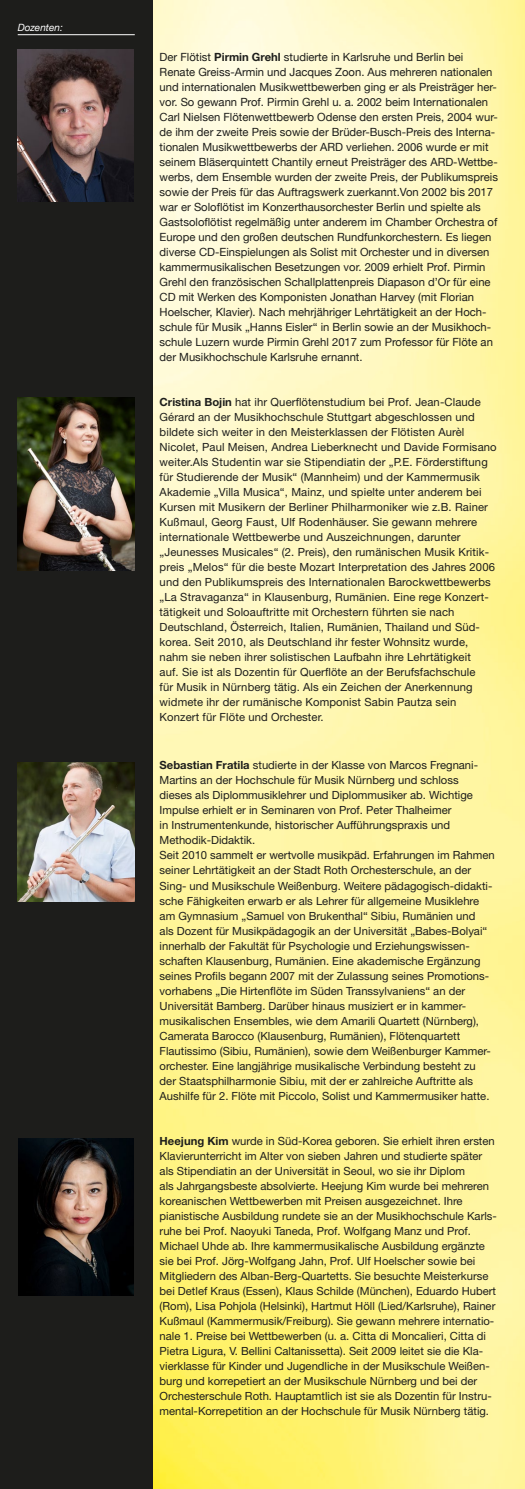
<style>
.page{position:relative;width:525px;height:1489px;background:#fff}
.page>*{position:absolute;margin:0;border:0;box-sizing:border-box;transform-origin:0 0}
.Absatzformat_1{font:11.25px/15px "Helvetica Neue LT Std";color:#1d1d1b}
.Absatzformat_1-2{font:11.25px/15px "Helvetica Neue";color:#1d1d1b}
.t1{font:italic 10px "Helvetica Neue";color:#fff}
.s1{font-weight:700}
</style>
<div class="page">
<img style="left:152px;top:0;width:372px;height:1488px">
<div style="left:0;top:0;width:152px;height:1488px;background:#1d1d1b"></div>
<img style="left:18px;top:397px;width:117px;height:173px">
<img style="left:18px;top:762px;width:117px;height:139px">
<img style="left:19px;top:1138px;width:115px;height:157px">
<hr style="left:18px;top:34px;width:117px;height:1px;background:#fff">
<img style="left:18px;top:50px;width:116px;height:152px">
<p class="t1" style="left:18px;top:20px;width:47px">Dozenten:</p>
<p class="Absatzformat_1-2" style="left:159px;top:50px;width:339px">Der Flötist <span class="s1">Pirmin Grehl</span> studierte in Karlsruhe und Berlin bei Renate Greiss-Armin und Jacques Zoon. Aus mehreren nationalen und internationalen Musikwettbewerben ging er als Preisträger her&shy;vor. So gewann Prof. Pirmin Grehl u. a. 2002 beim Internationalen Carl Nielsen Flötenwettbewerb Odense den ersten Preis, 2004 wur&shy;de ihm der zweite Preis sowie der Brüder-Busch-Preis des Interna&shy;tionalen Musikwettbewerbs der ARD verliehen. 2006 wurde er mit seinem Bläserquintett Chantily erneut Preisträger des ARD-Wettbe&shy;werbs, dem Ensemble wurden der zweite Preis, der Publikumspreis sowie der Preis für das Auftragswerk zuerkannt.Von 2002 bis 2017 war er Soloflötist im Konzerthausorchester Berlin und spielte als Gastsoloflötist regelmäßig unter anderem im Chamber Orchestra of Europe und den großen deutschen Rundfunkorchestern. Es liegen diverse CD-Einspielungen als Solist mit Orchester und in diversen kammermusikalischen Besetzungen vor. 2009 erhielt Prof. Pirmin Grehl den französischen Schallplattenpreis Diapason d’Or für eine CD mit Werken des Komponisten Jonathan Harvey (mit Florian Hoelscher, Klavier). Nach mehrjähriger Lehrtätigkeit an der Hoch&shy;schule für Musik „Hanns Eisler“ in Berlin sowie an der Musikhoch&shy;schule Luzern wurde Pirmin Grehl 2017 zum Professor für Flöte an der Musikhochschule Karlsruhe ernannt.</p>
<p class="Absatzformat_1" style="left:159px;top:394px;width:338px"><span class="s1">Cristina Bojin</span> hat ihr Querflötenstudium bei Prof. Jean-Claude Gérard an der Musikhochschule Stuttgart abgeschlossen und bildete sich weiter in den Meisterklassen der Flötisten Aurèl Nicolet, Paul Meisen, Andrea Lieberknecht und Davide Formisano weiter.Als Studentin war sie Stipendiatin der „P.E. Förderstiftung für Studierende der Musik“ (Mannheim) und der Kammermusik Akademie „Villa Musica“, Mainz, und spielte unter anderem bei Kursen mit Musikern der Berliner Philharmoniker wie z.B. Rainer Kußmaul, Georg Faust, Ulf Rodenhäuser. Sie gewann mehrere internationale Wettbewerbe und Auszeichnungen, darunter „Jeunesses Musicales“ (2. Preis), den rumänischen Musik Kritik&shy;preis „Melos“ für die beste Mozart Interpretation des Jahres 2006 und den Publikumspreis des Internationalen Barockwettbewerbs „La Stravaganza“ in Klausenburg, Rumänien. Eine rege Konzert&shy;tätigkeit und Soloauftritte mit Orchestern führten sie nach Deutschland, Österreich, Italien, Rumänien, Thailand und Süd&shy;korea. Seit 2010, als Deutschland ihr fester Wohnsitz wurde, nahm sie neben ihrer solistischen Laufbahn ihre Lehrtätigkeit<br>auf. Sie ist als Dozentin für Querflöte an der Berufsfachschule<br>für Musik in Nürnberg tätig. Als ein Zeichen der Anerkennung widmete ihr der rumänische Komponist Sabin Pautza sein Konzert für Flöte und Orchester.</p>
<p class="Absatzformat_1" style="left:159px;top:757px;width:336px"><span class="s1">Sebastian Fratila</span> studierte in der Klasse von Marcos Fregnani-Martins an der Hochschule für Musik Nürnberg und schloss<br>dieses als Diplommusiklehrer und Diplommusiker ab. Wichtige Impulse erhielt er in Seminaren von Prof. Peter Thalheimer<br>in Instrumentenkunde, historischer Aufführungspraxis und Methodik-Didaktik.<br>Seit 2010 sammelt er wertvolle musikpäd. Erfahrungen im Rahmen seiner Lehrtätigkeit an der Stadt Roth Orchesterschule, an der Sing- und Musikschule Weißenburg. Weitere pädagogisch-didakti&shy;sche Fähigkeiten erwarb er als Lehrer für allgemeine Musiklehre am Gymnasium „Samuel von Brukenthal“ Sibiu, Rumänien und<br>als Dozent für Musikpädagogik an der Universität „Babes-Bolyai“ innerhalb der Fakultät für Psychologie und Erziehungswissen&shy;schaften Klausenburg, Rumänien. Eine akademische Ergänzung seines Profils begann 2007 mit der Zulassung seines Promotions&shy;vorhabens „Die Hirtenflöte im Süden Transsylvaniens“ an der Universität Bamberg. Darüber hinaus musiziert er in kammer&shy;musikalischen Ensembles, wie dem Amarili Quartett (Nürnberg), Camerata Barocco (Klausenburg, Rumänien), Flötenquartett Flautissimo (Sibiu, Rumänien), sowie dem Weißenburger Kammer&shy;orchester. Eine langjährige musikalische Verbindung besteht zu der Staatsphilharmonie Sibiu, mit der er zahlreiche Auftritte als Aushilfe für 2. Flöte mit Piccolo, Solist und Kammermusiker hatte.</p>
<p class="Absatzformat_1" style="left:159px;top:1132px;width:338px"><span class="s1">Heejung Kim</span> wurde in Süd-Korea geboren. Sie erhielt ihren ersten Klavierunterricht im Alter von sieben Jahren und studierte später als Stipendiatin an der Universität in Seoul, wo sie ihr Diplom<br>als Jahrgangsbeste absolvierte. Heejung Kim wurde bei mehreren koreanischen Wettbewerben mit Preisen ausgezeichnet. Ihre pianistische Ausbildung rundete sie an der Musikhochschule Karls&shy;ruhe bei Prof. Naoyuki Taneda, Prof. Wolfgang Manz und Prof.<br>Michael Uhde ab. Ihre kammermusikalische Ausbildung ergänzte sie bei Prof. Jörg-Wolfgang Jahn, Prof. Ulf Hoelscher sowie bei Mitgliedern des Alban-Berg-Quartetts. Sie besuchte Meisterkurse bei Detlef Kraus (Essen), Klaus Schilde (München), Eduardo Hubert (Rom), Lisa Pohjola (Helsinki), Hartmut Höll (Lied/Karlsruhe), Rainer Kußmaul (Kammermusik/Freiburg). Sie gewann mehrere internatio&shy;nale 1. Preise bei Wettbewerben (u. a. Citta di Moncalieri, Citta di Pietra Ligura, V. Bellini Caltanissetta). Seit 2009 leitet sie die Kla&shy;vierklasse für Kinder und Jugendliche in der Musikschule Weißen&shy;burg und korrepetiert an der Musikschule Nürnberg und bei der Orchesterschule Roth. Hauptamtlich ist sie als Dozentin für Instru&shy;mental-Korrepetition an der Hochschule für Musik Nürnberg tätig.</p>
</div>
